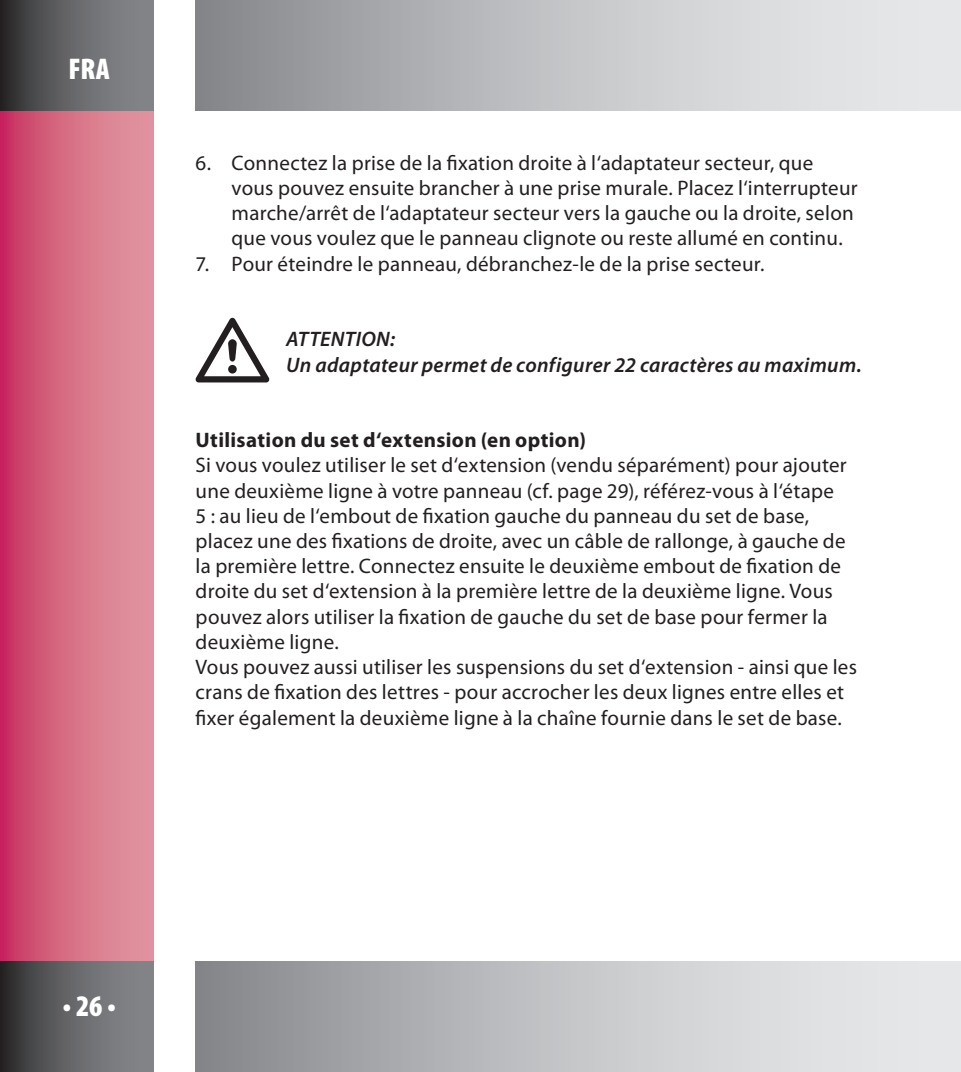
<style>
.page{position:relative;width:961px;height:1072px;background:#fff}
.page>*{position:absolute;margin:0;border:0;box-sizing:border-box;transform-origin:0 0}
.t1{font:900 condensed 30px "Myriad Pro";color:#fff}
.Fließtext_Ebene_1{font:21px/25.2px "Myriad Pro";letter-spacing:.015em;color:#231f20}
.Aufzählung_Ebene_1_Z{font:21px/25.2px "Myriad Pro";letter-spacing:.01em;color:#231f20}
.ACHTUNG{font:italic 600 21px/25.2px "Myriad Pro";letter-spacing:.015em;color:#231f20}
.Überschrift_Ebene_1{font:700 21px "Myriad Pro";letter-spacing:.015em;color:#231f20}
</style>
<div class="page">
<div style="left:196px;top:0;width:765px;height:111px;background:linear-gradient(to right,#8c8e92,#f4f5f6)"></div>
<svg style="left:0;top:111px;width:153px;height:850px"></svg>
<div style="left:196px;top:961px;width:765px;height:110px;background:linear-gradient(to right,#8c8e92,#f4f5f6)"></div>
<svg style="left:0;top:0;width:153px;height:111px"></svg>
<svg style="left:0;top:961px;width:153px;height:110px"></svg>
<hr style="left:960px;top:0;width:1px;height:111px;background:#e6e7e9">
<hr style="left:960px;top:961px;width:1px;height:110px;background:#e6e7e9">
<svg style="left:195px;top:318px;width:74px;height:64px"></svg>
<h1 class="t1" style="left:69px;top:53px;width:43px">FRA</h1>
<p class="Aufzählung_Ebene_1_Z" style="left:232px;top:150px;width:628px;text-indent:-36px">6. Connectez la prise de la fixation droite à l‘adaptateur secteur, que vous pouvez ensuite brancher à une prise murale. Placez l‘interrupteur marche/arrêt de l‘adaptateur secteur vers la gauche ou la droite, selon que vous voulez que le panneau clignote ou reste allumé en continu.</p>
<p class="Aufzählung_Ebene_1_Z" style="left:196px;top:251px;width:570px">7. Pour éteindre le panneau, débranchez-le de la prise secteur.</p>
<p class="ACHTUNG" style="left:286px;top:326px;width:577px">ATTENTION:<br>Un adaptateur permet de configurer 22 caractères au maximum.</p>
<p class="Überschrift_Ebene_1" style="left:196px;top:426px;width:392px">Utilisation du set d‘extension (en option)</p>
<p class="Fließtext_Ebene_1" style="left:196px;top:452px;width:653px">Si vous voulez utiliser le set d‘extension (vendu séparément) pour ajouter une deuxième ligne à votre panneau (cf. page 29), référez-vous à l‘étape 5 : au lieu de l‘embout de fixation gauche du panneau du set de base, placez une des fixations de droite, avec un câble de rallonge, à gauche de la première lettre. Connectez ensuite le deuxième embout de fixation de droite du set d‘extension à la première lettre de la deuxième ligne. Vous pouvez alors utiliser la fixation de gauche du set de base pour fermer la deuxième ligne.</p>
<p class="Fließtext_Ebene_1" style="left:196px;top:654px;width:663px">Vous pouvez aussi utiliser les suspensions du set d‘extension - ainsi que les crans de fixation des lettres - pour accrocher les deux lignes entre elles et fixer également la deuxième ligne à la chaîne fournie dans le set de base.</p>
<h1 class="t1" style="left:62px;top:989px;width:55px">• 26 •</h1>
</div>
